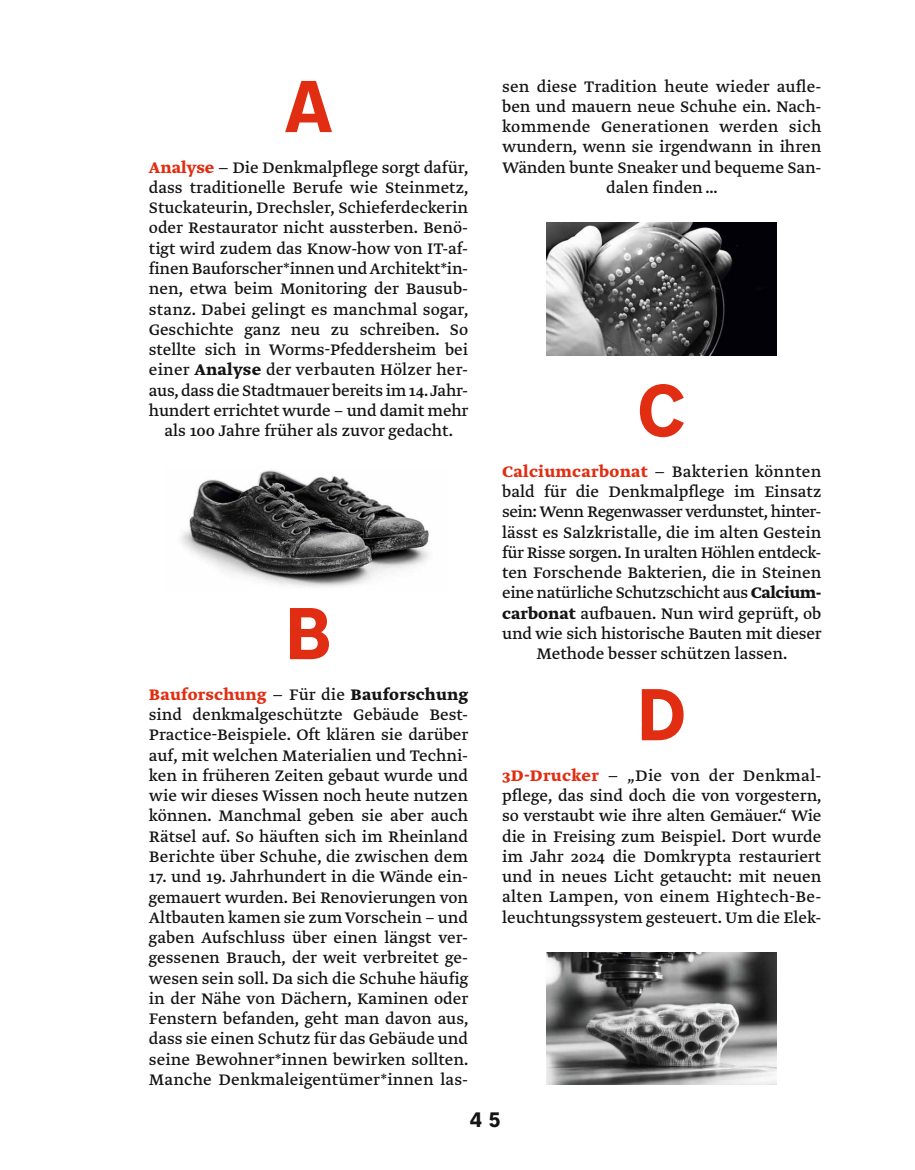
<style>
.page{position:relative;width:915px;height:1170px;background:#fff}
.page>*{position:absolute;margin:0;border:0;box-sizing:border-box;transform-origin:0 0}
.t1{font:700 72px "Nort";color:#e12e12}
.t2{font:700 21px "Nort";color:#141415}
.t3{font:18px/20.2px "Greta Text L";color:#141415;text-align:center;scale:1.5 1}
.t4{font:18px/20.2px "Greta Text L";color:#141415;text-align:justify}
.s1{font-weight:700;color:#e12e12}
.s2{font-weight:700}
</style>
<div class="page">
<img style="left:181px;top:470px;width:248px;height:117px">
<img style="left:546px;top:223px;width:230px;height:132px">
<img style="left:546px;top:952px;width:230px;height:132px">
<h1 class="t1" style="left:285px;top:58px;width:48px">A</h1>
<p class="t3" style="left:149px;top:157px;width:214px"><span class="s1">Analyse</span> – Die Denkmalpflege sorgt dafür, dass traditionelle Berufe wie Steinmetz, Stuckateurin, Drechsler, Schieferdeckerin oder Restaurator nicht aussterben. Benö&shy;tigt wird zudem das Know-how von IT-af&shy;finen Bauforscher*innen und Architekt*in&shy;nen, etwa beim Monitoring der Bausub&shy;stanz. Dabei gelingt es manchmal sogar, Geschichte ganz neu zu schreiben. So stellte sich in Worms-Pfeddersheim bei einer <span class="s2">Analyse</span> der verbauten Hölzer her&shy;aus, dass die Stadtmauer bereits im 14. Jahr&shy;hundert errichtet wurde – und damit mehr als 100 Jahre früher als zuvor gedacht.</p>
<h1 class="t1" style="left:285px;top:585px;width:49px">B</h1>
<p class="t3" style="left:149px;top:684px;width:214px;text-align:justify"><span class="s1">Bauforschung</span> – Für die <span class="s2">Bauforschung </span>sind denkmalgeschützte Gebäude Best-Practice-Beispiele. Oft klären sie darüber auf, mit welchen Materialien und Techni&shy;ken in früheren Zeiten gebaut wurde und wie wir dieses Wissen noch heute nutzen können. Manchmal geben sie aber auch Rätsel auf. So häuften sich im Rheinland Berichte über Schuhe, die zwischen dem</p>
<p class="t4" style="left:149px;top:867px;width:321px">17. und 19. Jahrhundert in die Wände ein&shy;gemauert wurden. Bei Renovierungen von Altbauten kamen sie zum Vorschein – und gaben Aufschluss über einen längst ver&shy;gessenen Brauch, der weit verbreitet ge&shy;wesen sein soll. Da sich die Schuhe häufig in der Nähe von Dächern, Kaminen oder Fenstern befanden, geht man davon aus, dass sie einen Schutz für das Gebäude und seine Bewohner*innen bewirken sollten.<br>Manche Denkmaleigentümer*innen las-</p>
<p class="t4" style="left:502px;top:76px;width:320px;text-align:center">sen diese Tradition heute wieder aufle&shy;ben und mauern neue Schuhe ein. Nach&shy;kommende Generationen werden sich wundern, wenn sie irgendwann in ihren Wänden bunte Sneaker und bequeme San&shy;dalen finden …</p>
<h1 class="t1" style="left:636px;top:362px;width:52px">C</h1>
<p class="t3" style="left:502px;top:461px;width:214px"><span class="s1">Calciumcarbonat</span> – Bakterien könnten bald für die Denkmalpflege im Einsatz sein: Wenn Regenwasser verdunstet, hinter&shy;lässt es Salzkristalle, die im alten Gestein für Risse sorgen. In uralten Höhlen entdeck&shy;ten Forschende Bakterien, die in Steinen eine natürliche Schutzschicht aus <span class="s2">Calcium&shy;carbonat</span> aufbauen. Nun wird geprüft, ob und wie sich historische Bauten mit dieser Methode besser schützen lassen.</p>
<h1 class="t1" style="left:636px;top:666px;width:52px">D</h1>
<p class="t3" style="left:502px;top:765px;width:214px;text-align:justify"><span class="s1">3D-Drucker</span> – „Die von der Denkmal&shy;pflege, das sind doch die von vorgestern, so verstaubt wie ihre alten Gemäuer.“ Wie die in Freising zum Beispiel. Dort wurde im Jahr 2024 die Domkrypta restauriert und in neues Licht getaucht: mit neuen alten Lampen, von einem Hightech-Be&shy;leuchtungssystem gesteuert. Um die Elek-</p>
<p class="t2" style="left:469px;top:1105px;width:33px">4 5</p>
</div>
